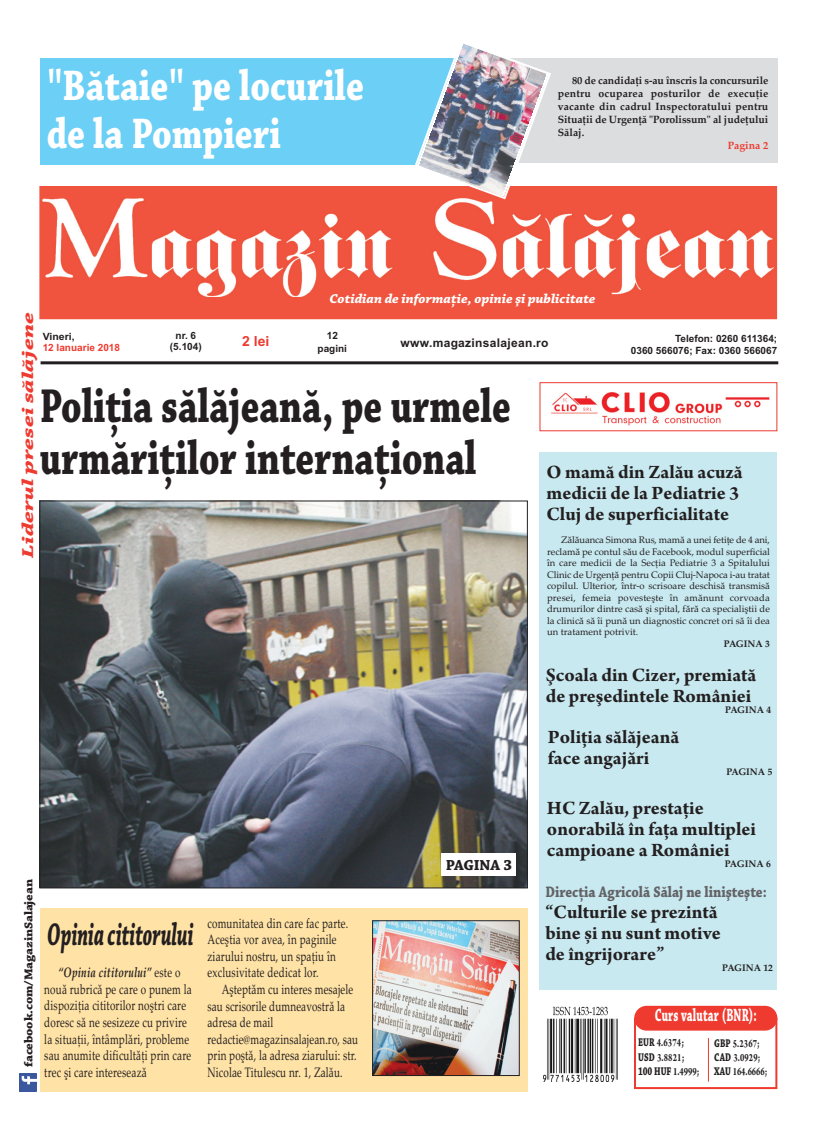
<style>
.page{position:relative;width:820px;height:1134px;background:#fff}
.page>*{position:absolute;margin:0;border:0;box-sizing:border-box;transform-origin:0 0}
.t1{font:700 50px/52px "Chaparral Pro";color:#231f20;scale:.75 1}
.t2{font:700 45px/48px "Chaparral Pro";color:#fff;scale:.8 1}
.t3{font:italic 700 33.1px "Chaparral Pro";color:#231f20;scale:.57 1}
.t4{font:700 20px/21px "Arno Pro";color:#231f20}
.t5{font:700 18.7px "Chaparral Pro";letter-spacing:.015em;color:#fff;scale:.59 1}
.t6{font:italic 700 16.6px "Chaparral Pro";color:#ee3a2f;scale:1.5 1}
.t7{font:700 16px "Chaparral Pro";color:#636366;scale:.85 1}
.t8{font:700 15.3px "Chaparral Pro";letter-spacing:-.01em;color:#231f20}
.t9{font:700 14px "Arial";color:#ee3a2f}
.t10{font:13.7px/16.6px "Palatino Linotype";letter-spacing:.02em;color:#231f20;scale:.72 1}
.t11{font:italic 700 13.6px "Chaparral Pro";color:#fff}
.t12{font:700 12px "Chaparral Pro";letter-spacing:-.01em;color:#231f20;scale:1.11 1}
.t13{font:700 12px "Arial";letter-spacing:.025em;color:#231f20}
.t14{font:700 11.8px/14.2px "Arno Pro";letter-spacing:.015em;color:#231f20;scale:.73 1}
.t15{font:700 11.8px/14.2px "Arno Pro";letter-spacing:.015em;color:#231f20;scale:.72 1}
.t16{font:700 10.5px/13px "Palatino Linotype";letter-spacing:-.005em;color:#231f20;text-align:justify}
.t17{font:700 10.5px "Palatino Linotype";color:#ee3a2f}
.t18{font:700 10px/12.5px "Arial";color:#231f20;text-align:center}
.t19{font:700 10px "Arial";color:#ee3a2f}
.t20{font:700 10px "Arial";color:#231f20;scale:1.05 1}
.t21{font:9.5px/11.5px "Palatino Linotype";color:#231f20;text-align:justify}
.t22{font:700 9.5px "Palatino Linotype";color:#231f20}
.s1{font-weight:700;font-style:italic}
.s2{font-family:"Chaparral Pro"}
</style>
<div class="page">
<svg style="left:36px;top:1074px;width:1px;height:17px"></svg>
<img style="left:19px;top:1074px;width:17px;height:17px">
<img style="left:42px;top:503px;width:483px;height:383px">
<hr style="left:41px;top:361px;width:737px;height:3px;background:#231f20">
<div style="left:39px;top:186px;width:737px;height:133px;background:#f0543e"></div>
<img style="left:42px;top:199px;width:731px;height:98px">
<img style="left:551px;top:392px;width:219px;height:34px">
<div style="left:539px;top:382px;width:238px;height:49px;border:1px solid #ee3a2f"></div>
<div style="left:40px;top:908px;width:487px;height:183px;background:#ffe2a5"></div>
<img style="left:374px;top:922px;width:143px;height:152px">
<div style="left:372px;top:920px;width:147px;height:156px;border:1px solid #231f20"></div>
<div style="left:41px;top:59px;width:444px;height:106px;background:#6bcff6"></div>
<div style="left:480px;top:58px;width:297px;height:105px;background:#dcdddf"></div>
<img style="left:413px;top:43px;width:139px;height:158px">
<div style="left:633px;top:1018px;width:144px;height:71px;border:2px solid #ee3a2f"></div>
<div style="left:634px;top:1006px;width:143px;height:24px;background:#ee3a2f;border-radius:12px"></div>
<hr style="left:707px;top:1038px;width:1px;height:43px;background:#ee3a2f">
<img style="left:543px;top:1006px;width:74px;height:75px">
<div style="left:539px;top:452px;width:238px;height:538px;background:#c8e9f0"></div>
<div style="left:441px;top:853px;width:74px;height:23px;background:#fff"></div>
<h2 class="t2" style="left:47px;top:66px;width:398px">"Bătaie" pe locurile de la Pompieri</h2>
<p class="t16" style="left:557px;top:75px;width:212px;text-indent:14px">80 de candidaţi s-au înscris la concursurile pentru ocuparea posturilor de execuţie vacante din cadrul Inspectoratului pentru Situaţii de Urgenţă "Porolissum" al judeţului Sălaj.</p>
<p class="t17" style="left:727px;top:141px;width:42px">Pagina 2</p>
<p class="t11" style="left:329px;top:290px;width:268px">Cotidian de informaţie, opinie şi publicitate</p>
<p class="t6" style="left:18px;top:558px;width:165px;rotate:-90deg">Liderul presei sălăjene</p>
<p class="t20" style="left:43px;top:330px;width:32px">Vineri,</p>
<p class="t19" style="left:43px;top:341px;width:79px">12 Ianuarie 2018</p>
<p class="t18" style="left:170px;top:330px;width:33px;line-height:11.1px">nr. 6 (5.104)</p>
<p class="t18" style="left:317px;top:330px;width:31px;line-height:12px">12 pagini</p>
<p class="t18" style="left:630px;top:332px;width:148px;text-align:right">Telefon: 0260 611364;<br>0360 566076; Fax: 0360 566067</p>
<p class="t9" style="left:242px;top:333px;width:29px">2 lei</p>
<p class="t13" style="left:400px;top:336px;width:149px">www.magazinsalajean.ro</p>
<h1 class="t1" style="left:40px;top:385px;width:629px">Poliția sălăjeană, pe urmele urmăriților internațional</h1>
<h3 class="t4" style="left:546px;top:463px;width:197px">O mamă din Zalău acuză medicii de la Pediatrie 3<br>Cluj de superficialitate</h3>
<p class="t21" style="left:547px;top:535px;width:224px;text-indent:14px">Zălăuanca Simona Rus, mamă a unei fetiţe de 4 ani, reclamă pe contul său de Facebook, modul superficial în care medicii de la Secţia Pediatrie 3 a Spitalului Clinic de Urgenţă pentru Copii Cluj-Napoca i-au tratat copilul. Ulterior, într-o scrisoare deschisă transmisă presei, femeia povesteşte în amănunt corvoada drumurilor dintre casă şi spital, fără ca specialiştii de la clinică să îi pună un diagnostic concret ori să îi dea un tratament potrivit.</p>
<p class="t22" style="left:723px;top:640px;width:47px">PAGINA 3</p>
<p class="t12" style="left:24px;top:1067px;width:171px;rotate:-90deg">facebook.com/MagazinSalajean</p>
<h3 class="t3" style="left:47px;top:914px;width:258px">Opinia cititorului</h3>
<p class="t10" style="left:44px;top:966px;width:206px;text-indent:14px"><span class="s1">“Opinia cititorului”</span> este o nouă rubrică pe care o punem la dispoziţia cititorilor noştri care doresc să ne sesizeze cu privire la situaţii, întâmplări, probleme sau anumite dificultăţi prin care trec şi care interesează</p>
<p class="t10" style="left:207px;top:916px;width:197px">comunitatea din care fac parte.<br>Aceştia vor avea, în paginile ziarului nostru, un spaţiu în exclusivitate dedicat lor.</p>
<p class="t10" style="left:207px;top:982px;width:211px;text-indent:14px">Aşteptăm cu interes mesajele sau scrisorile dumneavostră la adresa de mail redactie@magazinsalajean.ro, sau prin poştă, la adresa ziarului: str.<br>Nicolae Titulescu nr. 1, Zalău.</p>
<p class="t8" style="left:445px;top:859px;width:68px">PAGINA 3</p>
<h3 class="t4" style="left:545px;top:666px;width:212px">Şcoala din Cizer, premiată de preşedintele României</h3>
<p class="t22" style="left:725px;top:706px;width:47px">PAGINA 4</p>
<h3 class="t4" style="left:547px;top:728px;width:133px">Poliția sălăjeană face angajări</h3>
<p class="t22" style="left:726px;top:768px;width:47px">PAGINA 5</p>
<h3 class="t4" style="left:546px;top:799px;width:210px">HC Zalău, prestaţie onorabilă în faţa multiplei campioane a României</h3>
<p class="t22" style="left:724px;top:860px;width:47px">PAGINA 6</p>
<p class="t7" style="left:545px;top:886px;width:262px">Direcţia Agricolă Sălaj ne linişteşte:</p>
<h3 class="t4" style="left:545px;top:903px;width:177px">“Culturile se prezintă bine și nu sunt motive de îngrijorare”</h3>
<p class="t22" style="left:722px;top:964px;width:52px">PAGINA 12</p>
<h3 class="t5" style="left:654px;top:1008px;width:175px">Curs valutar (BNR):</h3>
<p class="t14" style="left:637px;top:1037px;width:86px"><span class="s2">EUR</span> 4.6374;<br><span class="s2">USD</span> 3.8821;<br><span class="s2">100 HUF</span> 1.4999;</p>
<p class="t15" style="left:713px;top:1037px;width:76px"><span class="s2">GBP</span> 5.2367;<br><span class="s2">CAD</span> 3.0929;<br><span class="s2">XAU</span> 164.6666;</p>
</div>
